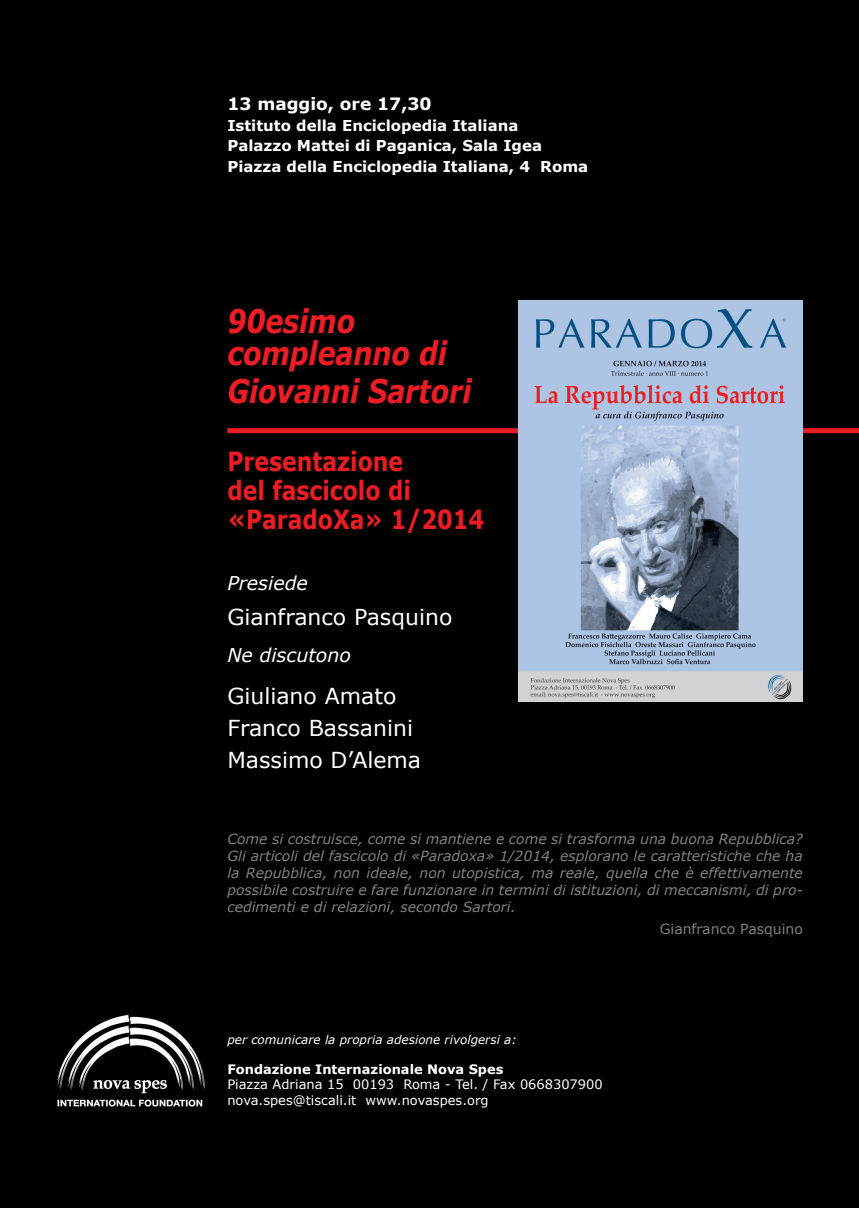
<style>
.page{position:relative;width:859px;height:1208px;background:#000}
.page>*{position:absolute;margin:0;border:0;box-sizing:border-box;transform-origin:0 0}
.t1{font:italic 700 32.4px/32.4px "Verdana";letter-spacing:-.005em;color:#ee1d23;scale:.83 1}
.t2{font:700 26.4px/29.2px "Verdana";color:#ee1d23;scale:.83 1}
.t3{font:22px/32.1px "Verdana";color:#fff}
.t4{font:italic 19px "Verdana";color:#fff}
.t5{font:700 17px "Verdana";color:#fff}
.t6{font:700 15px/20.8px "Verdana";color:#fff}
.t7{font:italic 14px/16.8px "Verdana";color:#808285;text-align:justify}
.t8{font:14px "Verdana";color:#808285}
.t9{font:13px/15.6px "Verdana";color:#fff}
.t10{font:700 13px "Verdana";color:#fff}
.t11{font:italic 12px "Verdana";color:#fff}
</style>
<div class="page">
<img style="left:55px;top:1009px;width:153px;height:102px">
<div style="left:227px;top:428px;width:632px;height:5px;background:#ee1d23"></div>
<img style="left:519px;top:300px;width:283px;height:401px">
<p class="t5" style="left:227px;top:91px;width:206px">13 maggio, ore 17,30</p>
<p class="t6" style="left:227px;top:114px;width:362px">Istituto della Enciclopedia Italiana<br>Palazzo Mattei di Paganica, Sala Igea<br>Piazza della Enciclopedia Italiana, 4 Roma</p>
<h1 class="t1" style="left:227px;top:304px;width:266px">90esimo compleanno di</h1>
<h1 class="t1" style="left:227px;top:374px;width:296px">Giovanni Sartori</h1>
<h2 class="t2" style="left:227px;top:446px;width:311px">Presentazione<br>del fascicolo di «ParadoXa» 1/2014</h2>
<h3 class="t4" style="left:227px;top:570px;width:82px">Presiede</h3>
<h3 class="t3" style="left:227px;top:600px;width:226px">Gianfranco Pasquino</h3>
<h3 class="t4" style="left:227px;top:642px;width:125px">Ne discutono</h3>
<h3 class="t3" style="left:227px;top:679px;width:195px">Giuliano Amato<br>Franco Bassanini<br>Massimo D’Alema</h3>
<p class="t7" style="left:227px;top:830px;width:577px">Come si costruisce, come si mantiene e come si trasforma una buona Repubblica?<br>Gli articoli del fascicolo di «Paradoxa» 1/2014, esplorano le caratteristiche che ha la Repubblica, non ideale, non utopistica, ma reale, quella che è effettivamente possibile costruire e fare funzionare in termini di istituzioni, di meccanismi, di pro&shy;cedimenti e di relazioni, secondo Sartori.</p>
<p class="t8" style="left:660px;top:919px;width:145px">Gianfranco Pasquino</p>
<p class="t11" style="left:227px;top:1031px;width:291px">per comunicare la propria adesione rivolgersi a:</p>
<p class="t10" style="left:227px;top:1059px;width:277px">Fondazione Internazionale Nova Spes</p>
<p class="t9" style="left:227px;top:1076px;width:377px">Piazza Adriana 15 00193 Roma - Tel. / Fax 0668307900 nova.spes@tiscali.it www.novaspes.org</p>
</div>
